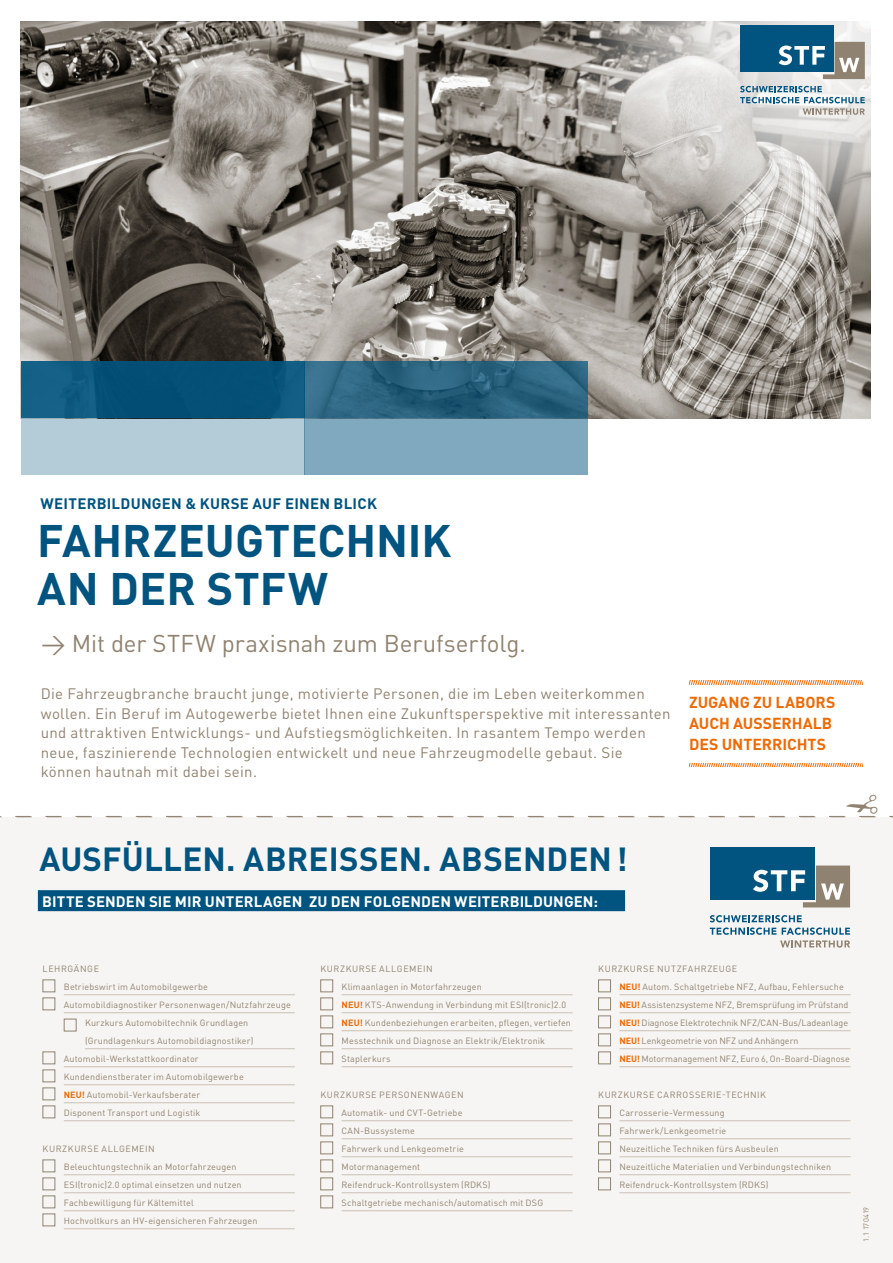
<style>
.page{position:relative;width:893px;height:1263px;background:#fff}
.page>*{position:absolute;margin:0;border:0;box-sizing:border-box;transform-origin:0 0}
.t1{font:700 45px/48px "DIN Pro";color:#00547f}
.t2{font:700 33px "DIN Pro";letter-spacing:.005em;color:#00547f}
.t3{font:24px "DIN Pro";letter-spacing:-.005em;color:#908270}
.t4{font:700 15.75px/21px "DIN Pro";color:#ed6b06}
.t5{font:15px/19.5px "DIN Pro";letter-spacing:.02em;color:#908270}
.t6{font:700 15px "DIN Pro";letter-spacing:.005em;color:#fff}
.t7{font:700 15px "DIN Pro";letter-spacing:.015em;color:#00547f}
.t8{font:9px/18px "DIN Pro";letter-spacing:.015em;color:#908270}
.t9{font:9px "DIN Pro";letter-spacing:.06em;color:#908270}
.t10{font:7.5px "DIN Pro";letter-spacing:-.015em;color:#908270}
.s1{font-weight:700;color:#ed6b06}
</style>
<div class="page">
<div style="left:0;top:817px;width:893px;height:446px;background:#f7f5f3"></div>
<div style="left:710px;top:847px;width:105px;height:53px;background:#00547f"></div>
<svg style="left:710px;top:915px;width:140px;height:33px"></svg>
<svg style="left:753px;top:865px;width:97px;height:42px"></svg>
<div style="left:38px;top:890px;width:587px;height:21px;background:#00547f"></div>
<img style="left:21px;top:21px;width:849px;height:397px">
<div style="left:21px;top:418px;width:283px;height:57px;background:#b3ccd8"></div>
<div style="left:304px;top:418px;width:284px;height:57px;background:#80a9bf"></div>
<div style="left:21px;top:361px;width:283px;height:57px;background:linear-gradient(to bottom,#085379,#09547a)"></div>
<svg style="left:304px;top:361px;width:284px;height:57px;background:#2a637e"></svg>
<svg style="left:689px;top:681px;width:173px;height:4px"></svg>
<svg style="left:689px;top:763px;width:173px;height:4px"></svg>
<hr style="left:64px;top:994px;width:231px;height:1px;background:#cac0b4">
<hr style="left:64px;top:1012px;width:231px;height:1px;background:#cac0b4">
<hr style="left:85px;top:1048px;width:210px;height:1px;background:#cac0b4">
<hr style="left:64px;top:1066px;width:231px;height:1px;background:#cac0b4">
<hr style="left:64px;top:1084px;width:231px;height:1px;background:#cac0b4">
<hr style="left:64px;top:1102px;width:231px;height:1px;background:#cac0b4">
<hr style="left:64px;top:1120px;width:231px;height:1px;background:#cac0b4">
<hr style="left:64px;top:1174px;width:231px;height:1px;background:#cac0b4">
<hr style="left:64px;top:1192px;width:231px;height:1px;background:#cac0b4">
<hr style="left:64px;top:1210px;width:231px;height:1px;background:#cac0b4">
<hr style="left:64px;top:1228px;width:231px;height:1px;background:#cac0b4">
<div style="left:43px;top:979px;width:12px;height:13px;border:1px solid #908270"></div>
<div style="left:43px;top:997px;width:12px;height:13px;border:1px solid #908270"></div>
<div style="left:64px;top:1019px;width:13px;height:12px;border:1px solid #908270"></div>
<div style="left:43px;top:1051px;width:12px;height:13px;border:1px solid #908270"></div>
<div style="left:43px;top:1069px;width:12px;height:13px;border:1px solid #908270"></div>
<div style="left:43px;top:1087px;width:12px;height:13px;border:1px solid #908270"></div>
<div style="left:43px;top:1105px;width:12px;height:13px;border:1px solid #908270"></div>
<div style="left:43px;top:1159px;width:12px;height:13px;border:1px solid #908270"></div>
<div style="left:43px;top:1177px;width:12px;height:13px;border:1px solid #908270"></div>
<div style="left:43px;top:1195px;width:12px;height:13px;border:1px solid #908270"></div>
<div style="left:43px;top:1213px;width:12px;height:13px;border:1px solid #908270"></div>
<hr style="left:342px;top:994px;width:231px;height:1px;background:#cac0b4">
<hr style="left:342px;top:1012px;width:231px;height:1px;background:#cac0b4">
<hr style="left:342px;top:1030px;width:231px;height:1px;background:#cac0b4">
<hr style="left:342px;top:1048px;width:231px;height:1px;background:#cac0b4">
<hr style="left:342px;top:1066px;width:231px;height:1px;background:#cac0b4">
<hr style="left:342px;top:1120px;width:231px;height:1px;background:#cac0b4">
<hr style="left:342px;top:1138px;width:231px;height:1px;background:#cac0b4">
<hr style="left:342px;top:1156px;width:231px;height:1px;background:#cac0b4">
<hr style="left:342px;top:1174px;width:231px;height:1px;background:#cac0b4">
<hr style="left:342px;top:1192px;width:231px;height:1px;background:#cac0b4">
<hr style="left:342px;top:1210px;width:231px;height:1px;background:#cac0b4">
<div style="left:320px;top:979px;width:13px;height:13px;border:1px solid #908270"></div>
<div style="left:320px;top:997px;width:13px;height:13px;border:1px solid #908270"></div>
<div style="left:320px;top:1015px;width:13px;height:13px;border:1px solid #908270"></div>
<div style="left:320px;top:1033px;width:13px;height:13px;border:1px solid #908270"></div>
<div style="left:320px;top:1051px;width:13px;height:13px;border:1px solid #908270"></div>
<div style="left:320px;top:1105px;width:13px;height:13px;border:1px solid #908270"></div>
<div style="left:320px;top:1123px;width:13px;height:13px;border:1px solid #908270"></div>
<div style="left:320px;top:1141px;width:13px;height:13px;border:1px solid #908270"></div>
<div style="left:320px;top:1159px;width:13px;height:13px;border:1px solid #908270"></div>
<div style="left:320px;top:1177px;width:13px;height:13px;border:1px solid #908270"></div>
<div style="left:320px;top:1195px;width:13px;height:13px;border:1px solid #908270"></div>
<hr style="left:619px;top:994px;width:231px;height:1px;background:#cac0b4">
<hr style="left:619px;top:1012px;width:231px;height:1px;background:#cac0b4">
<hr style="left:619px;top:1030px;width:231px;height:1px;background:#cac0b4">
<hr style="left:619px;top:1048px;width:231px;height:1px;background:#cac0b4">
<hr style="left:619px;top:1066px;width:231px;height:1px;background:#cac0b4">
<hr style="left:619px;top:1120px;width:231px;height:1px;background:#cac0b4">
<hr style="left:619px;top:1138px;width:231px;height:1px;background:#cac0b4">
<hr style="left:619px;top:1156px;width:231px;height:1px;background:#cac0b4">
<hr style="left:619px;top:1174px;width:231px;height:1px;background:#cac0b4">
<hr style="left:619px;top:1192px;width:231px;height:1px;background:#cac0b4">
<div style="left:598px;top:979px;width:13px;height:13px;border:1px solid #908270"></div>
<div style="left:598px;top:997px;width:13px;height:13px;border:1px solid #908270"></div>
<div style="left:598px;top:1015px;width:13px;height:13px;border:1px solid #908270"></div>
<div style="left:598px;top:1033px;width:13px;height:13px;border:1px solid #908270"></div>
<div style="left:598px;top:1051px;width:13px;height:13px;border:1px solid #908270"></div>
<div style="left:598px;top:1105px;width:13px;height:13px;border:1px solid #908270"></div>
<div style="left:598px;top:1123px;width:13px;height:13px;border:1px solid #908270"></div>
<div style="left:598px;top:1141px;width:13px;height:13px;border:1px solid #908270"></div>
<div style="left:598px;top:1159px;width:13px;height:13px;border:1px solid #908270"></div>
<div style="left:598px;top:1177px;width:13px;height:13px;border:1px solid #908270"></div>
<svg style="left:527px;top:21px;width:344px;height:268px;background:#aeaaa5"></svg>
<div style="left:740px;top:26px;width:93px;height:46px;background:#00547f"></div>
<svg style="left:740px;top:86px;width:125px;height:29px"></svg>
<svg style="left:778px;top:42px;width:87px;height:37px"></svg>
<svg style="left:0;top:815px;width:893px;height:2px"></svg>
<h3 class="t7" style="left:40px;top:491px;width:338px">WEITERBILDUNGEN &amp; KURSE AUF EINEN BLICK</h3>
<h1 class="t1" style="left:37px;top:511px;width:416px">FAHRZEUGTECHNIK<br>AN DER STFW</h1>
<h3 class="t3" style="left:41px;top:625px;width:486px">→ Mit der STFW praxisnah zum Berufserfolg.</h3>
<p class="t5" style="left:41px;top:682px;width:631px">Die Fahrzeugbranche braucht junge, motivierte Personen, die im Leben weiterkommen wollen. Ein Beruf im Autogewerbe bietet Ihnen eine Zukunftsperspektive mit interessanten und attraktiven Entwicklungs- und Aufstiegsmöglichkeiten. In rasantem Tempo werden neue, faszinierende Technologien entwickelt und neue Fahrzeugmodelle gebaut. Sie können hautnah mit dabei sein.</p>
<h3 class="t4" style="left:689px;top:690px;width:148px">ZUGANG ZU LABORS<br>AUCH AUSSERHALB<br>DES UNTERRICHTS</h3>
<h2 class="t2" style="left:39px;top:832px;width:590px">AUSFÜLLEN. ABREISSEN. ABSENDEN!</h2>
<h3 class="t6" style="left:42px;top:889px;width:557px">BITTE SENDEN SIE MIR UNTERLAGEN ZU DEN FOLGENDEN WEITERBILDUNGEN:</h3>
<p class="t9" style="left:43px;top:962px;width:58px">LEHRGÄNGE</p>
<p class="t8" style="left:64px;top:977px;width:146px">Betriebswirt im Automobilgewerbe</p>
<p class="t8" style="left:64px;top:995px;width:229px">Automobildiagnostiker Personenwagen/Nutzfahrzeuge</p>
<p class="t8" style="left:85px;top:1013px;width:165px">Kurzkurs Automobiltechnik Grundlagen</p>
<p class="t8" style="left:85px;top:1031px;width:170px">(Grundlagenkurs Automobildiagnostiker)</p>
<p class="t8" style="left:64px;top:1049px;width:136px">Automobil-Werkstattkoordinator</p>
<p class="t8" style="left:64px;top:1067px;width:182px">Kundendienstberater im Automobilgewerbe</p>
<p class="t8" style="left:64px;top:1085px;width:138px"><span class="s1">NEU!</span> Automobil-Verkaufsberater</p>
<p class="t8" style="left:64px;top:1103px;width:138px">Disponent Transport und Logistik</p>
<p class="t8" style="left:64px;top:1139px;width:195px;text-indent:-21px">KURZKURSE ALLGEMEIN<br>Beleuchtungstechnik an Motorfahrzeugen ESI(tronic)2.0 optimal einsetzen und nutzen Fachbewilligung für Kältemittel<br>Hochvoltkurs an HV-eigensicheren Fahrzeugen</p>
<p class="t8" style="left:342px;top:959px;width:231px;text-indent:-21px">KURZKURSE ALLGEMEIN<br>Klimaanlagen in Motorfahrzeugen<br><span class="s1">NEU!</span> KTS-Anwendung in Verbindung mit ESI(tronic)2.0<br><span class="s1">NEU!</span> Kundenbeziehungen erarbeiten, pflegen, vertiefen Messtechnik und Diagnose an Elektrik/Elektronik Staplerkurs</p>
<p class="t8" style="left:342px;top:1085px;width:203px;text-indent:-21px">KURZKURSE PERSONENWAGEN<br>Automatik- und CVT-Getriebe<br>CAN-Bussysteme<br>Fahrwerk und Lenkgeometrie<br>Motormanagement<br>Reifendruck-Kontrollsystem (RDKS)<br>Schaltgetriebe mechanisch/automatisch mit DSG</p>
<p class="t8" style="left:619px;top:959px;width:232px;text-indent:-21px">KURZKURSE NUTZFAHRZEUGE<br><span class="s1">NEU!</span> Autom. Schaltgetriebe NFZ, Aufbau, Fehlersuche <span class="s1">NEU!</span> Assistenzsysteme NFZ, Bremsprüfung im Prüfstand <span class="s1">NEU!</span> Diagnose Elektrotechnik NFZ/CAN-Bus/Ladeanlage <span class="s1">NEU!</span> Lenkgeometrie von NFZ und Anhängern<br><span class="s1">NEU!</span> Motormanagement NFZ, Euro 6, On-Board-Diagnose</p>
<p class="t8" style="left:619px;top:1085px;width:213px;text-indent:-21px">KURZKURSE CARROSSERIE-TECHNIK Carrosserie-Vermessung Fahrwerk/Lenkgeometrie<br>Neuzeitliche Techniken fürs Ausbeulen Neuzeitliche Materialien und Verbindungstechniken Reifendruck-Kontrollsystem (RDKS)</p>
<p class="t10" style="left:860px;top:1242px;width:36px;rotate:-90deg">1.1 170419</p>
</div>
